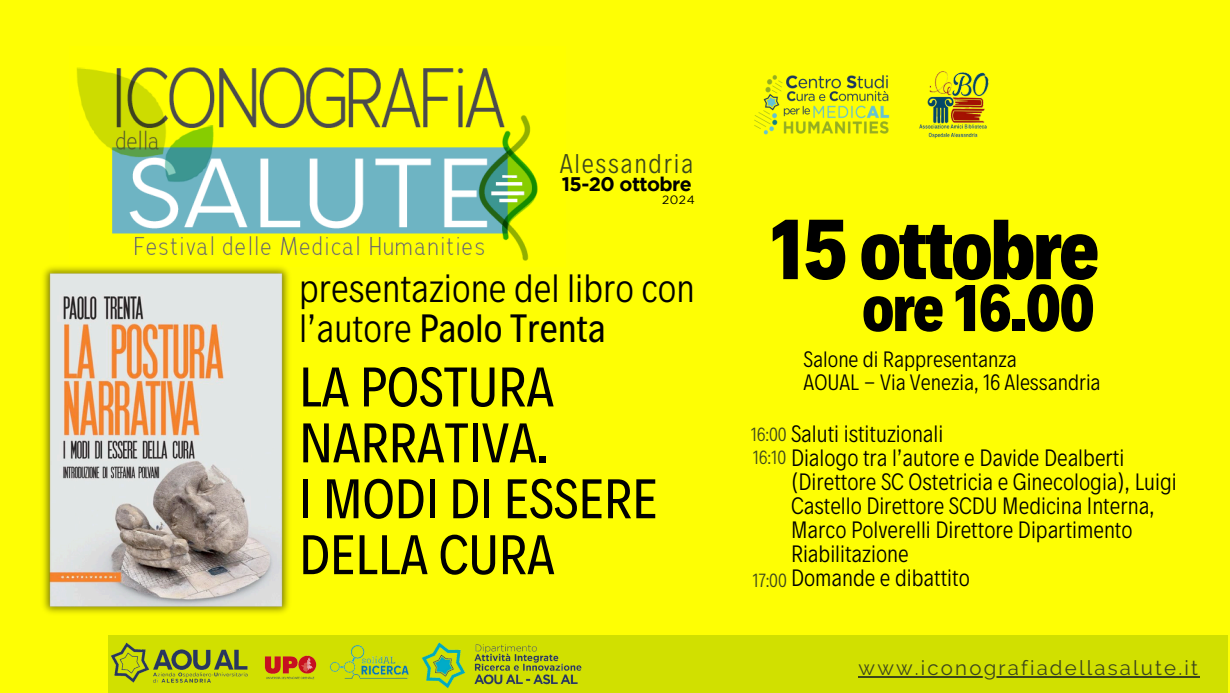
<style>
.page{position:relative;width:1230px;height:693px;background:#fefe04}
.page>*{position:absolute;margin:0;border:0;box-sizing:border-box;transform-origin:0 0}
.t1{font:800 86.1px "Decalotype";letter-spacing:-.03em;color:#000}
.t2{font:800 66.8px "Decalotype";letter-spacing:-.03em;color:#000}
.t3{font:56.4px/55.9px "Decalotype";color:#000}
.t4{font:300 40px/39.8px "Decalotype";color:#000}
.t5{font:300 27.4px "Decalotype";letter-spacing:.06em;color:#3c461c}
.t6{font:300 24px/24px "Decalotype";color:#000}
.t7{font:300 22.6px/22.4px "Decalotype";color:#000}
.t8{font:20.4px "Raleway";letter-spacing:.105em;color:#3c461c}
.t9{font:700 19.6px "Gotham";letter-spacing:-.03em;color:#000}
.t10{font:300 19.3px "Decalotype";color:#3c461c}
.t11{font:12px "Gotham";color:#000}
.s1{font-weight:400}
</style>
<div class="page">
<img style="left:77px;top:67px;width:461px;height:194px">
<div style="left:108px;top:635px;width:1120px;height:58px;background:#d1e000"></div>
<img style="left:329px;top:645px;width:80px;height:34px">
<img style="left:264px;top:655px;width:53px;height:25px">
<img style="left:111px;top:642px;width:137px;height:41px">
<hr style="left:859px;top:676px;width:341px;height:2px;background:#3c461c">
<img style="left:421px;top:642px;width:161px;height:46px">
<img style="left:754px;top:75px;width:136px;height:60px">
<img style="left:43px;top:256px;width:252px;height:357px">
<img style="left:919px;top:71px;width:70px;height:68px">
<p class="t5" style="left:560px;top:146px;width:135px">Alessandria</p>
<p class="t9" style="left:562px;top:177px;width:132px">15-20 ottobre</p>
<p class="t11" style="left:662px;top:196px;width:34px">2024</p>
<p class="t4" style="left:299px;top:266px;width:397px">presentazione del libro con l’autore <span class="s1">Paolo Trenta</span></p>
<h6 class="t3" style="left:299px;top:355px;width:360px">LA POSTURA<br>NARRATIVA.<br>I MODI DI ESSERE<br>DELLA CURA</h6>
<h2 class="t1" style="left:769px;top:192px;width:332px">15 ottobre</h2>
<h6 class="t2" style="left:862px;top:264px;width:234px">ore 16.00</h6>
<p class="t7" style="left:804px;top:347px;width:299px">Salone di Rappresentanza<br>AOUAL - Via Venezia, 16 Alessandria</p>
<p class="t6" style="left:791px;top:420px;width:387px">Saluti istituzionali<br>Dialogo tra l’autore e Davide Dealberti (Direttore SC Ostetricia e Ginecologia), Luigi Castello Direttore SCDU Medicina Interna, Marco Polverelli Direttore Dipartimento Riabilitazione<br>Domande e dibattito</p>
<p class="t10" style="left:751px;top:422px;width:37px">16:00</p>
<p class="t10" style="left:753px;top:445px;width:35px">16:10</p>
<p class="t10" style="left:752px;top:567px;width:36px">17:00</p>
<h1 class="t8" style="left:859px;top:656px;width:341px">www.iconografiadellasalute.it</h1>
</div>
